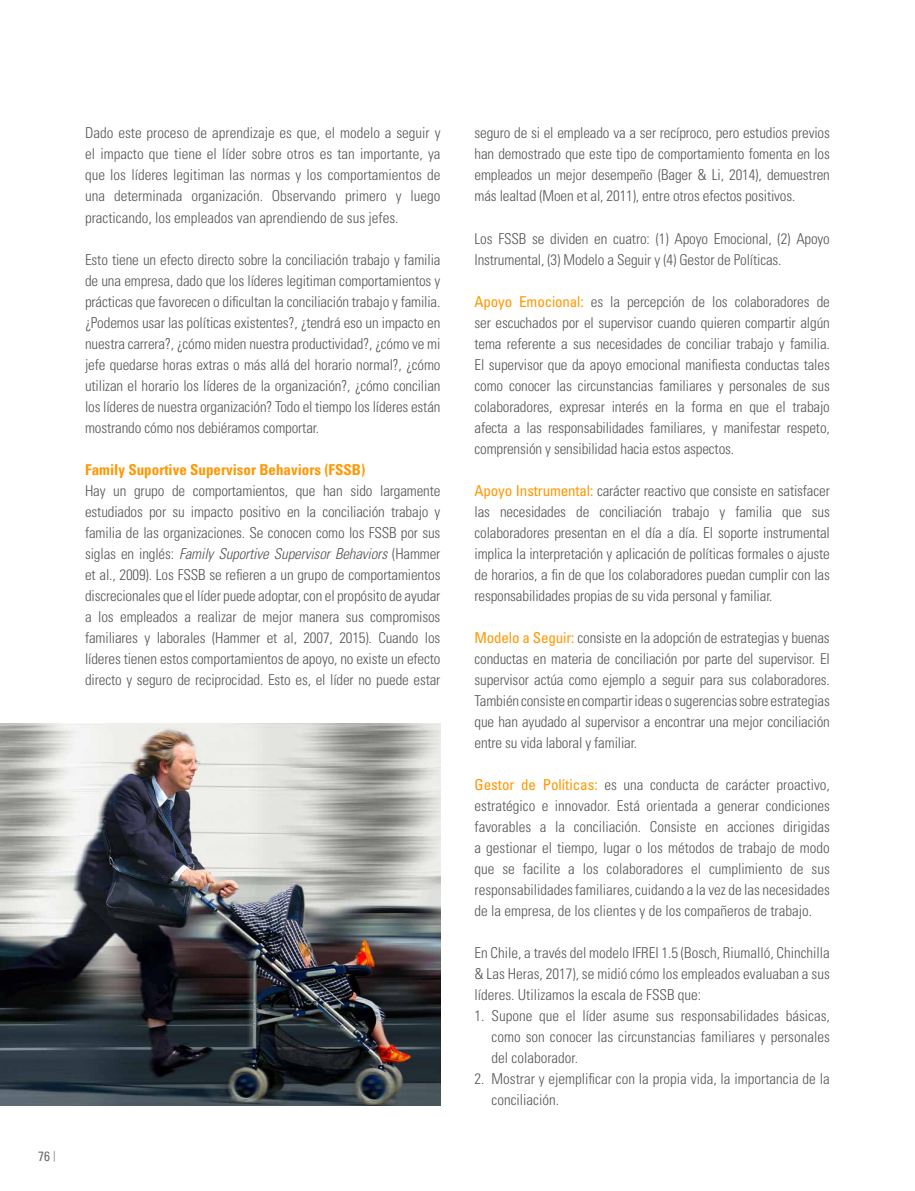
<style>
.page{position:relative;width:915px;height:1191px;background:#fff}
.page>*{position:absolute;margin:0;border:0;box-sizing:border-box;transform-origin:0 0}
.t1{font:300 condensed 15px/21px "Univers LT Std";letter-spacing:-.01em;color:#575756;text-align:justify}
.t2{font:700 condensed 15px "Univers LT Std";color:#ff9700}
.t3{font:condensed 13.5px "Univers LT Std";color:#706f6f}
.s1{font-style:italic}
.s2{font-size:10.5px}
.s3{font-weight:400;color:#ff9700}
</style>
<div class="page">
<img style="left:0;top:723px;width:440px;height:383px">
<p class="t1" style="left:85px;top:123px;width:357px">Dado este proceso de aprendizaje es que, el modelo a seguir y el impacto que tiene el líder sobre otros es tan importante, ya que los líderes legitiman las normas y los comportamientos de una determinada organización. Observando primero y luego practicando, los empleados van aprendiendo de sus jefes.</p>
<p class="t1" style="left:85px;top:249px;width:357px">Esto tiene un efecto directo sobre la conciliación trabajo y familia de una empresa, dado que los líderes legitiman comportamientos y prácticas que favorecen o dificultan la conciliación trabajo y familia. ¿Podemos usar las políticas existentes?, ¿tendrá eso un impacto en nuestra carrera?, ¿cómo miden nuestra productividad?, ¿cómo ve mi jefe quedarse horas extras o más allá del horario normal?, ¿cómo utilizan el horario los líderes de la organización?, ¿cómo concilian los líderes de nuestra organización? Todo el tiempo los líderes están mostrando cómo nos debiéramos comportar.</p>
<p class="t2" style="left:85px;top:460px;width:281px">Family Suportive Supervisor Behaviors (FSSB)</p>
<p class="t1" style="left:85px;top:480px;width:357px">Hay un grupo de comportamientos, que han sido largamente estudiados por su impacto positivo en la conciliación trabajo y familia de las organizaciones. Se conocen como los FSSB por sus siglas en inglés: <span class="s1">Family Suportive Supervisor Behaviors</span> (Hammer et al., 2009). Los FSSB se refieren a un grupo de comportamientos discrecionales que el líder puede adoptar, con el propósito de ayudar a los empleados a realizar de mejor manera sus compromisos familiares y laborales (Hammer et al, 2007, 2015). Cuando los líderes tienen estos comportamientos de apoyo, no existe un efecto directo y seguro de reciprocidad. Esto es, el líder no puede estar</p>
<p class="t3" style="left:38px;top:1147px;width:19px">76 <span class="s2">|</span></p>
<p class="t1" style="left:474px;top:123px;width:357px">seguro de si el empleado va a ser recíproco, pero estudios previos han demostrado que este tipo de comportamiento fomenta en los empleados un mejor desempeño (Bager &amp; Li, 2014), demuestren más lealtad (Moen et al, 2011), entre otros efectos positivos.</p>
<p class="t1" style="left:474px;top:228px;width:357px">Los FSSB se dividen en cuatro: (1) Apoyo Emocional, (2) Apoyo<br>Instrumental, (3) Modelo a Seguir y (4) Gestor de Políticas.</p>
<p class="t1" style="left:474px;top:291px;width:357px"><span class="s3">Apoyo Emocional:</span> es la percepción de los colaboradores de ser escuchados por el supervisor cuando quieren compartir algún tema referente a sus necesidades de conciliar trabajo y familia.<br>El supervisor que da apoyo emocional manifiesta conductas tales como conocer las circunstancias familiares y personales de sus colaboradores, expresar interés en la forma en que el trabajo afecta a las responsabilidades familiares, y manifestar respeto, comprensión y sensibilidad hacia estos aspectos.</p>
<p class="t1" style="left:474px;top:480px;width:357px"><span class="s3">Apoyo Instrumental:</span> carácter reactivo que consiste en satisfacer las necesidades de conciliación trabajo y familia que sus colaboradores presentan en el día a día. El soporte instrumental implica la interpretación y aplicación de políticas formales o ajuste de horarios, a fin de que los colaboradores puedan cumplir con las responsabilidades propias de su vida personal y familiar.</p>
<p class="t1" style="left:474px;top:627px;width:357px"><span class="s3">Modelo a Seguir:</span> consiste en la adopción de estrategias y buenas conductas en materia de conciliación por parte del supervisor. El supervisor actúa como ejemplo a seguir para sus colaboradores.<br>También consiste en compartir ideas o sugerencias sobre estrategias que han ayudado al supervisor a encontrar una mejor conciliación entre su vida laboral y familiar.</p>
<p class="t1" style="left:474px;top:774px;width:357px"><span class="s3">Gestor de Políticas:</span> es una conducta de carácter proactivo, estratégico e innovador. Está orientada a generar condiciones favorables a la conciliación. Consiste en acciones dirigidas a gestionar el tiempo, lugar o los métodos de trabajo de modo que se facilite a los colaboradores el cumplimiento de sus responsabilidades familiares, cuidando a la vez de las necesidades de la empresa, de los clientes y de los compañeros de trabajo.</p>
<p class="t1" style="left:474px;top:942px;width:357px">En Chile, a través del modelo IFREI 1.5 (Bosch, Riumalló, Chinchilla &amp; Las Heras, 2017), se midió cómo los empleados evaluaban a sus líderes. Utilizamos la escala de FSSB que:</p>
<p class="t1" style="left:491px;top:1005px;width:340px;text-indent:-17px">1. Supone que el líder asume sus responsabilidades básicas, como son conocer las circunstancias familiares y personales del colaborador.</p>
<p class="t1" style="left:491px;top:1068px;width:340px;text-indent:-17px">2. Mostrar y ejemplificar con la propia vida, la importancia de la conciliación.</p>
</div>
